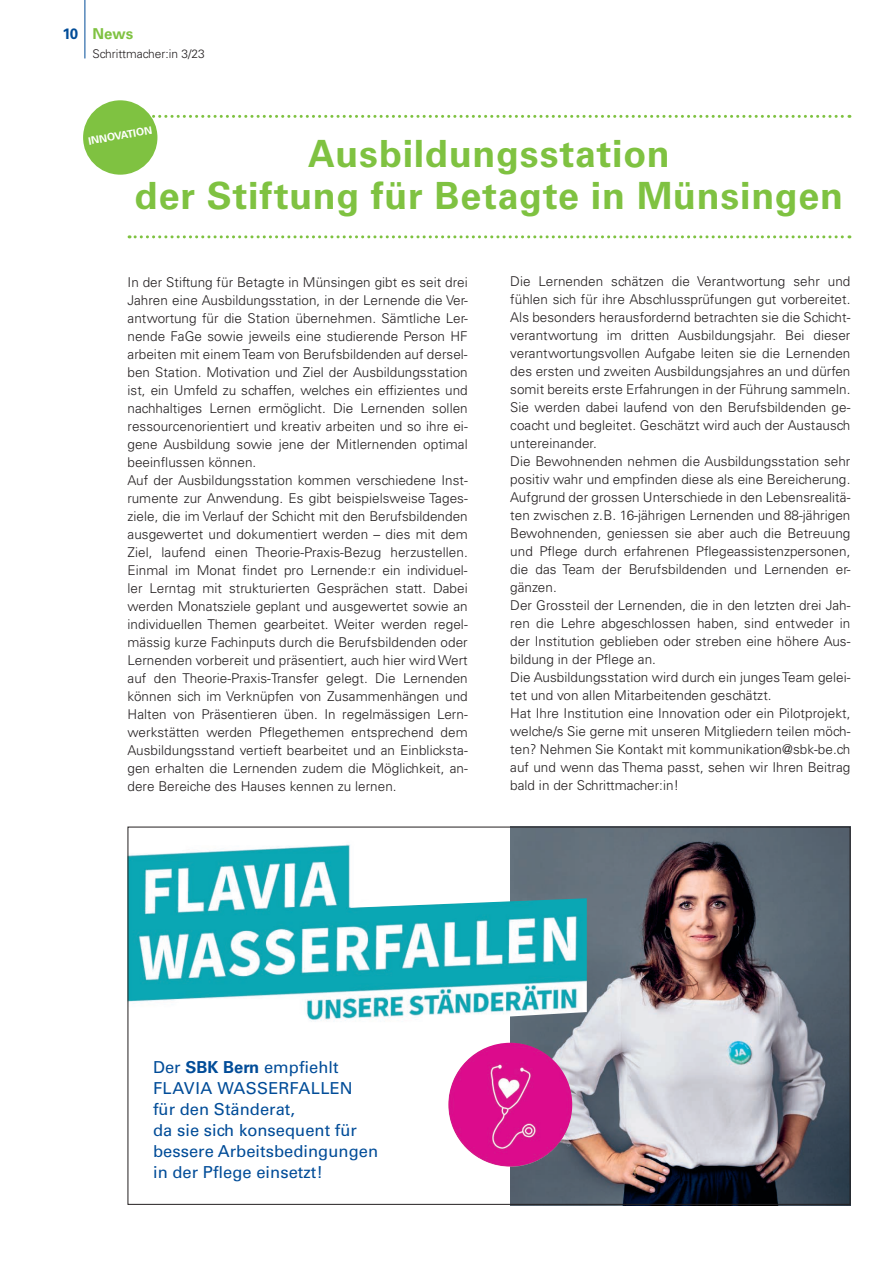
<style>
.page{position:relative;width:893px;height:1263px;background:#fff}
.page>*{position:absolute;margin:0;border:0;box-sizing:border-box;transform-origin:0 0}
.t1{font:700 37.5px/42px "Univers LT Std";letter-spacing:.02em;color:#7fc241;text-align:center}
.t2{font:16.5px/21px "Univers LT Std";letter-spacing:.005em;color:#014c98}
.t3{font:700 15px "Univers LT Std";color:#7fc241}
.t4{font:700 15px "Univers LT Std";color:#014c98}
.t5{font:300 13.5px/18px "Univers LT Std";letter-spacing:.005em;color:#231f20}
.t6{font:300 12px "Univers LT Std";color:#231f20}
.t7{font:700 10.35px "Univers LT Std";color:#fff}
.s1{font-weight:700}
</style>
<div class="page">
<svg style="left:150px;top:115px;width:700px;height:3px"></svg>
<svg style="left:129px;top:235px;width:721px;height:3px"></svg>
<div style="left:83px;top:100px;width:74px;height:75px;background:#7fc241;border-radius:50%"></div>
<img style="left:510px;top:826px;width:340px;height:377px">
<img style="left:130px;top:841px;width:457px;height:202px">
<img style="left:448px;top:1043px;width:124px;height:124px;border-radius:62px">
<hr style="left:84px;top:0;width:1px;height:58px;background:#014c98">
<p class="t4" style="left:62px;top:25px;width:17px">10</p>
<p class="t3" style="left:93px;top:25px;width:42px">News</p>
<p class="t6" style="left:93px;top:46px;width:114px">Schrittmacher:in 3/23</p>
<p class="t7" style="left:87px;top:135px;width:66px;rotate:-10deg">INNOVATION</p>
<h1 class="t1" style="left:135px;top:133px;width:710px">Ausbildungsstation<br>der Stiftung für Betagte in Münsingen</h1>
<p class="t5" style="left:128px;top:273px;width:342px">In der Stiftung für Betagte in Münsingen gibt es seit drei Jahren eine Ausbildungsstation, in der Lernende die Ver&shy;antwortung für die Station übernehmen. Sämtliche Ler&shy;nende FaGe sowie jeweils eine studierende Person HF arbeiten mit einem Team von Berufsbildenden auf dersel&shy;ben Station. Motivation und Ziel der Ausbildungsstation ist, ein Umfeld zu schaffen, welches ein effizientes und nachhaltiges Lernen ermöglicht. Die Lernenden sollen ressourcenorientiert und kreativ arbeiten und so ihre ei&shy;gene Ausbildung sowie jene der Mitlernenden optimal beeinflussen können.<br>Auf der Ausbildungsstation kommen verschiedene Inst&shy;rumente zur Anwendung. Es gibt beispielsweise Tages&shy;ziele, die im Verlauf der Schicht mit den Berufsbildenden ausgewertet und dokumentiert werden – dies mit dem Ziel, laufend einen Theorie-Praxis-Bezug herzustellen.<br>Einmal im Monat findet pro Lernende:r ein individuel&shy;ler Lerntag mit strukturierten Gesprächen statt. Dabei werden Monatsziele geplant und ausgewertet sowie an individuellen Themen gearbeitet. Weiter werden regel&shy;mässig kurze Fachinputs durch die Berufsbildenden oder Lernenden vorbereit und präsentiert, auch hier wird Wert auf den Theorie-Praxis-Transfer gelegt. Die Lernenden können sich im Verknüpfen von Zusammenhängen und Halten von Präsentieren üben. In regelmässigen Lern&shy;werkstätten werden Pflegethemen entsprechend dem Ausbildungsstand vertieft bearbeitet und an Einblicksta&shy;gen erhalten die Lernenden zudem die Möglichkeit, an&shy;dere Bereiche des Hauses kennen zu lernen.</p>
<p class="t5" style="left:510px;top:273px;width:342px">Die Lernenden schätzen die Verantwortung sehr und fühlen sich für ihre Abschlussprüfungen gut vorbereitet.<br>Als besonders herausfordernd betrachten sie die Schicht&shy;verantwortung im dritten Ausbildungsjahr. Bei dieser verantwortungsvollen Aufgabe leiten sie die Lernenden des ersten und zweiten Ausbildungsjahres an und dürfen somit bereits erste Erfahrungen in der Führung sammeln.<br>Sie werden dabei laufend von den Berufsbildenden ge&shy;coacht und begleitet. Geschätzt wird auch der Austausch untereinander.<br>Die Bewohnenden nehmen die Ausbildungsstation sehr positiv wahr und empfinden diese als eine Bereicherung.<br>Aufgrund der grossen Unterschiede in den Lebensrealitä&shy;ten zwischen z.B. 16-jährigen Lernenden und 88-jährigen Bewohnenden, geniessen sie aber auch die Betreuung und Pflege durch erfahrenen Pflegeassistenzpersonen, die das Team der Berufsbildenden und Lernenden er&shy;gänzen.<br>Der Grossteil der Lernenden, die in den letzten drei Jah&shy;ren die Lehre abgeschlossen haben, sind entweder in der Institution geblieben oder streben eine höhere Aus&shy;bildung in der Pflege an.<br>Die Ausbildungsstation wird durch ein junges Team gelei&shy;tet und von allen Mitarbeitenden geschätzt.<br>Hat Ihre Institution eine Innovation oder ein Pilotprojekt, welche/s Sie gerne mit unseren Mitgliedern teilen möch&shy;ten? Nehmen Sie Kontakt mit kommunikation@sbk-be.ch auf und wenn das Thema passt, sehen wir Ihren Beitrag bald in der Schrittmacher:in!</p>
<p class="t2" style="left:153px;top:1056px;width:227px">Der <span class="s1">SBK Bern</span> empfiehlt<br>FLAVIA WASSERFALLEN für den Ständerat,<br>da sie sich konsequent für bessere Arbeitsbedingungen in der Pflege einsetzt!</p>
</div>
